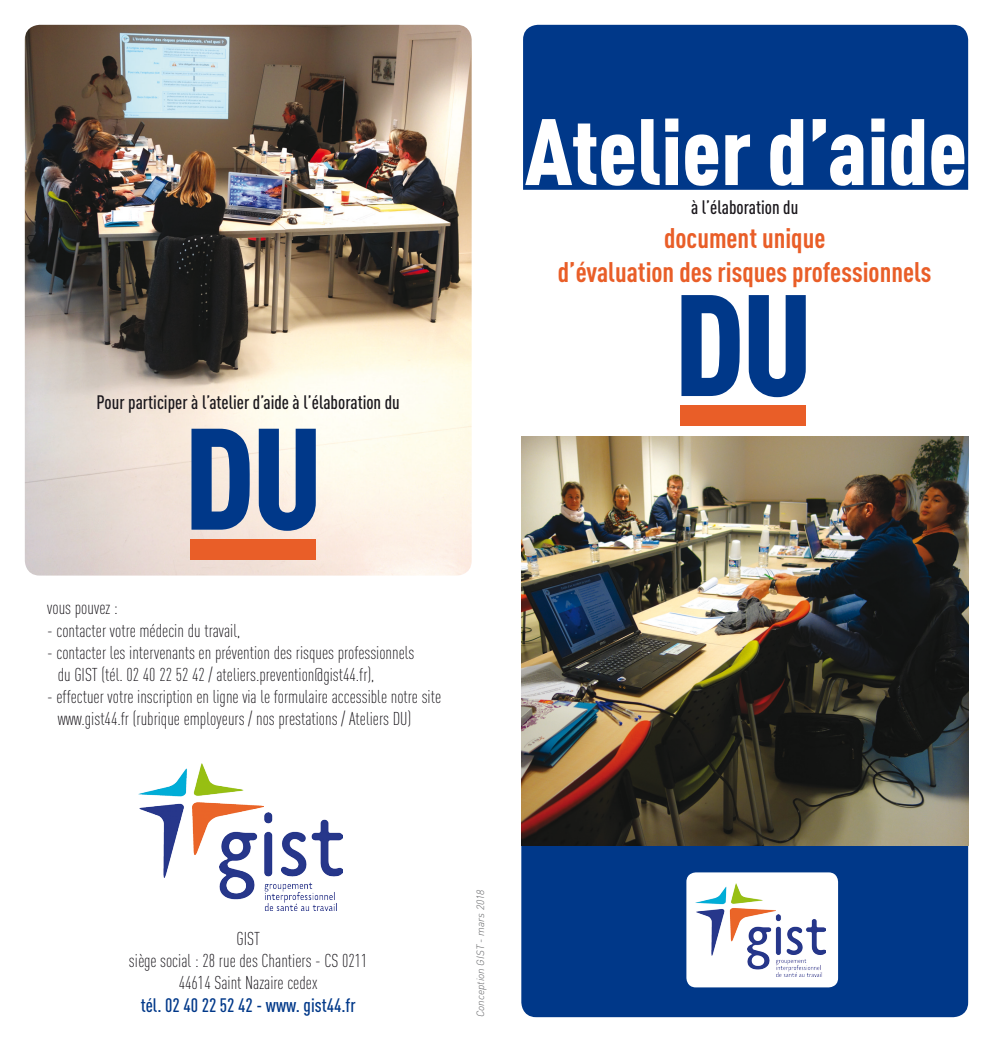
<style>
.page{position:relative;width:993px;height:1042px;background:#fff}
.page>*{position:absolute;margin:0;border:0;box-sizing:border-box;transform-origin:0 0}
.t1{font:900 141.75px "DIN Cond";color:#003889}
.t2{font:900 92.58px "DIN Cond";color:#fff}
.t3{font:700 28px/33.6px "DIN Cond";color:#e95e28;text-align:center}
.t4{font:500 19.25px "DIN Cond";color:#1a171c}
.t5{font:500 19.25px "DIN Cond";color:#003889}
.t6{font:300 18.38px/22.1px "DIN Cond";color:#1a171c}
.t7{font:italic 300 10.5px "DIN";color:#646567}
</style>
<div class="page">
<div style="left:521px;top:845px;width:446px;height:172px;background:#003889"></div>
<img style="left:521px;top:437px;width:446px;height:408px">
<div style="left:523px;top:25px;width:444px;height:165px;background:#003889"></div>
<div style="left:686px;top:872px;width:151px;height:115px;background:#fff;border-radius:9px"></div>
<img style="left:25px;top:25px;width:446px;height:550px">
<img style="left:138px;top:764px;width:125px;height:113px">
<img style="left:219px;top:812px;width:123px;height:98px">
<img style="left:695px;top:883px;width:80px;height:72px">
<img style="left:747px;top:914px;width:78px;height:62px">
<div style="left:680px;top:405px;width:125px;height:20px;background:#e95e28"></div>
<div style="left:191px;top:539px;width:125px;height:20px;background:#e95e28"></div>
<p class="t4" style="left:96px;top:391px;width:305px">Pour participer à l’atelier d’aide à l’élaboration du</p>
<p class="t1" style="left:184px;top:390px;width:141px">DU</p>
<p class="t6" style="left:47px;top:597px;width:72px">vous pouvez :</p>
<p class="t6" style="left:47px;top:619px;width:194px">- contacter votre médecin du travail,</p>
<p class="t6" style="left:58px;top:641px;width:358px;text-indent:-10px">- contacter les intervenants en prévention des risques professionnels du GIST (tél. 02 40 22 52 42 / ateliers.prevention@gist44.fr),</p>
<p class="t6" style="left:58px;top:685px;width:385px;text-indent:-10px">- effectuer votre inscription en ligne via le formulaire accessible notre site www.gist44.fr (rubrique employeurs / nos prestations / Ateliers DU)</p>
<p class="t2" style="left:524px;top:94px;width:444px">Atelier d’aide</p>
<p class="t4" style="left:691px;top:196px;width:109px">à l’élaboration du</p>
<p class="t3" style="left:557px;top:220px;width:375px">document unique<br>d’évaluation des risques professionnels</p>
<p class="t1" style="left:673px;top:257px;width:141px">DU</p>
<p class="t6" style="left:236px;top:927px;width:25px">GIST</p>
<p class="t6" style="left:129px;top:949px;width:240px">siège social : 28 rue des Chantiers - CS 0211</p>
<p class="t6" style="left:179px;top:971px;width:140px">44614 Saint Nazaire cedex</p>
<p class="t5" style="left:141px;top:993px;width:216px">tél. 02 40 22 52 42 - www. gist44.fr</p>
<p class="t7" style="left:473px;top:1017px;width:129px;rotate:-90deg">Conception GIST - mars 2018</p>
</div>
